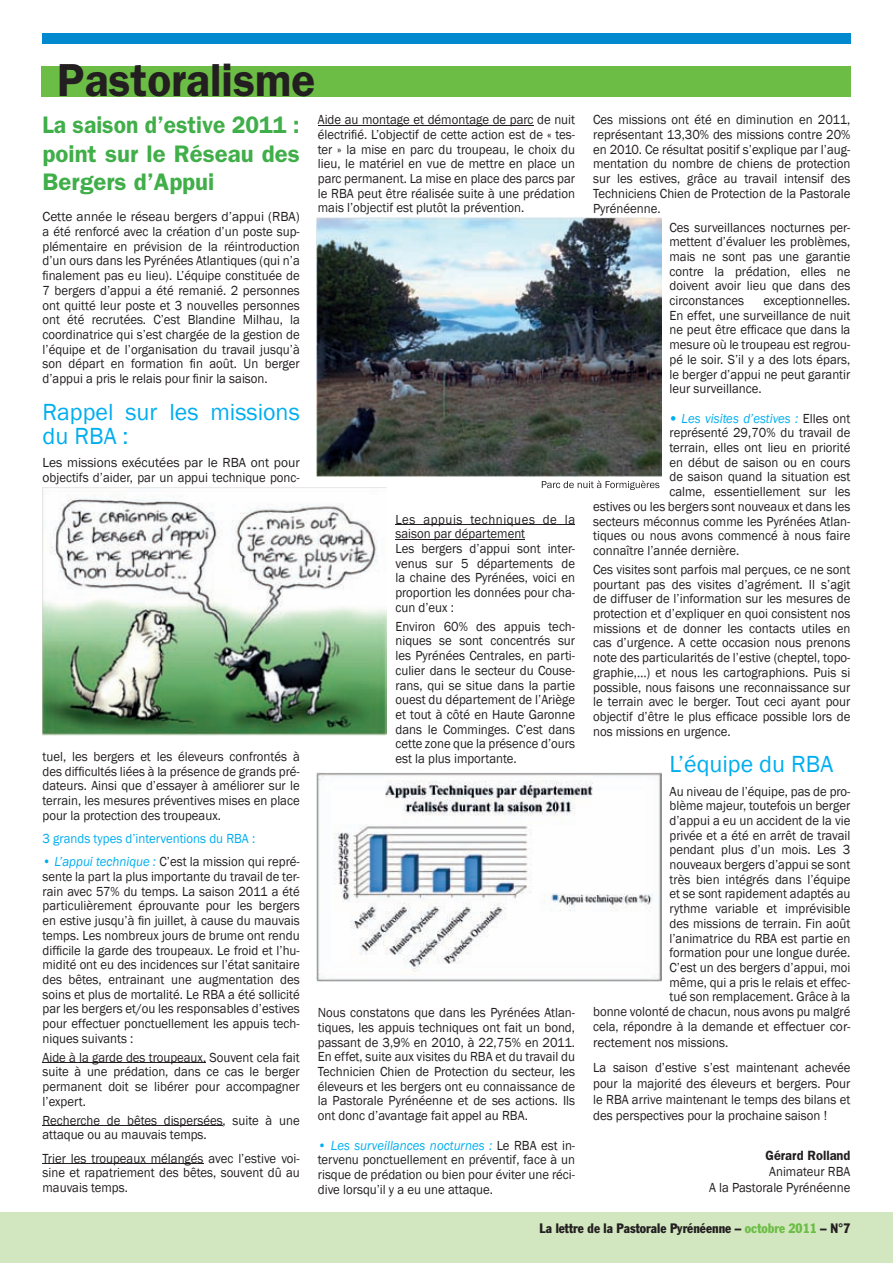
<style>
.page{position:relative;width:893px;height:1263px;background:#fff}
.page>*{position:absolute;margin:0;border:0;box-sizing:border-box;transform-origin:0 0}
.t1{font:600 46.5px "Franklin Gothic";color:#231f20;scale:.95 1}
.t2{font:600 24px/28.8px "Franklin Gothic";color:#40ae49;text-align:justify;scale:.95 1}
.t3{font:24px/24px "Franklin Gothic";color:#00aeef}
.t4{font:13.5px/14.7px "Franklin Gothic";color:#231f20;text-align:justify;scale:.95 1}
.t5{font:13.5px/14.7px "Franklin Gothic";color:#231f20}
.t6{font:condensed 13.5px "Franklin Gothic";color:#231f20}
.t7{font:13.5px "Franklin Gothic";color:#00aeef;scale:.95 1}
.t8{font:italic 13.5px "Franklin Gothic";color:#00aeef;scale:.95 1}
.t9{font:600 13.5px "Franklin Gothic";color:#231f20;scale:.95 1}
.s1{color:#00aeef}
.s2{font-style:italic;color:#00aeef}
.s3{font-weight:600;font-style:normal}
.s4{font-style:normal;color:#231f20}
.s5{color:#6cbd45}
</style>
<div class="page">
<div style="left:42px;top:33px;width:808px;height:10px;background:#0089cf"></div>
<div style="left:0;top:1212px;width:893px;height:51px;background:#d2e7c0"></div>
<div style="left:41px;top:66px;width:809px;height:31px;background:#6cbd45"></div>
<hr style="left:43px;top:1062px;width:163px;height:1px;background:#231f20">
<hr style="left:43px;top:1125px;width:180px;height:1px;background:#231f20">
<hr style="left:43px;top:1163px;width:161px;height:1px;background:#231f20">
<hr style="left:318px;top:125px;width:216px;height:1px;background:#231f20">
<hr style="left:395px;top:524px;width:180px;height:1px;background:#231f20">
<hr style="left:395px;top:539px;width:130px;height:1px;background:#231f20">
<img style="left:43px;top:488px;width:343px;height:248px">
<img style="left:317px;top:773px;width:344px;height:208px">
<img style="left:317px;top:218px;width:344px;height:259px">
<svg style="left:542px;top:480px;width:117px;height:10px"></svg>
<h1 class="t1" style="left:57px;top:53px;width:273px">Pastoralisme</h1>
<h2 class="t2" style="left:43px;top:109px;width:272px">La saison d’estive 2011 : point sur le Réseau des Bergers d’Appui</h2>
<p class="t5" style="left:43px;top:210px;width:259px;text-align:justify">Cette année le réseau bergers d’appui (RBA) a été renforcé avec la création d’un poste sup&shy;plémentaire en prévision de la réintroduction d’un ours dans les Pyrénées Atlantiques (qui n’a finalement pas eu lieu). L’équipe constituée de 7 bergers d’appui a été remanié. 2 personnes ont quitté leur poste et 3 nouvelles personnes ont été recrutées. C’est Blandine Milhau, la coordinatrice qui s’est chargée de la gestion de l’équipe et de l’organisation du travail jusqu’à son départ en formation fin août. Un berger d’appui a pris le relais pour finir la saison.</p>
<h2 class="t3" style="left:43px;top:400px;width:259px">Rappel sur les missions du RBA :</h2>
<p class="t5" style="left:43px;top:455px;width:259px">Les missions exécutées par le RBA ont pour objectifs d’aider, par un appui technique ponc-</p>
<p class="t4" style="left:318px;top:113px;width:272px">Aide au montage et démontage de parc de nuit électrifié. L’objectif de cette action est de « tes&shy;ter » la mise en parc du troupeau, le choix du lieu, le matériel en vue de mettre en place un parc permanent. La mise en place des parcs par le RBA peut être réalisée suite à une prédation mais l’objectif est plutôt la prévention.</p>
<p class="t4" style="left:43px;top:749px;width:272px">tuel, les bergers et les éleveurs confrontés à des difficultés liées à la présence de grands pré&shy;dateurs. Ainsi que d’essayer à améliorer sur le terrain, les mesures préventives mises en place pour la protection des troupeaux.</p>
<p class="t7" style="left:43px;top:830px;width:225px">3 grands types d’interventions du RBA :</p>
<p class="t4" style="left:43px;top:855px;width:272px"><span class="s1">•</span> <span class="s2">L’appui technique :</span> C’est la mission qui repré&shy;sente la part la plus importante du travail de ter&shy;rain avec 57% du temps. La saison 2011 a été particulièrement éprouvante pour les bergers en estive jusqu’à fin juillet, à cause du mauvais temps. Les nombreux jours de brume ont rendu difficile la garde des troupeaux. Le froid et l’hu&shy;midité ont eu des incidences sur l’état sanitaire des bêtes, entrainant une augmentation des soins et plus de mortalité. Le RBA a été sollicité par les bergers et/ou les responsables d’estives pour effectuer ponctuellement les appuis tech&shy;niques suivants :</p>
<p class="t4" style="left:43px;top:1050px;width:272px">Aide à la garde des troupeaux. Souvent cela fait suite à une prédation, dans ce cas le berger permanent doit se libérer pour accompagner l’expert.</p>
<p class="t4" style="left:43px;top:1113px;width:272px">Recherche de bêtes dispersées, suite à une attaque ou au mauvais temps.</p>
<p class="t4" style="left:43px;top:1151px;width:272px">Trier les troupeaux mélangés avec l’estive voi&shy;sine et rapatriement des bêtes, souvent dû au mauvais temps.</p>
<p class="t4" style="left:395px;top:512px;width:191px;text-align:left">Les appuis techniques de la saison par département<br>Les bergers d’appui sont inter&shy;venus sur 5 départements de la chaine des Pyrénées, voici en proportion les données pour cha&shy;cun d’eux :</p>
<p class="t4" style="left:395px;top:619px;width:191px">Environ 60% des appuis tech&shy;niques se sont concentrés sur les Pyrénées Centrales, en parti&shy;culier dans le secteur du Couse&shy;rans, qui se situe dans la partie ouest du département de l’Ariège et tout à côté en Haute Garonne dans le Comminges. C’est dans cette zone que la présence d’ours est la plus importante.</p>
<p class="t4" style="left:318px;top:1006px;width:272px">Nous constatons que dans les Pyrénées Atlan&shy;tiques, les appuis techniques ont fait un bond, passant de 3,9% en 2010, à 22,75% en 2011.<br>En effet, suite aux visites du RBA et du travail du Technicien Chien de Protection du secteur, les éleveurs et les bergers ont eu connaissance de la Pastorale Pyrénéenne et de ses actions. Ils ont donc d’avantage fait appel au RBA.</p>
<p class="t4" style="left:318px;top:1138px;width:272px"><span class="s1">•</span> <span class="s2">Les surveillances nocturnes :</span> Le RBA est in&shy;tervenu ponctuellement en préventif, face à un risque de prédation ou bien pour éviter une réci&shy;dive lorsqu’il y a eu une attaque.</p>
<p class="t4" style="left:593px;top:113px;width:272px">Ces missions ont été en diminution en 2011, représentant 13,30% des missions contre 20% en 2010. Ce résultat positif s’explique par l’aug&shy;mentation du nombre de chiens de protection sur les estives, grâce au travail intensif des Techniciens Chien de Protection de la Pastorale Pyrénéenne.</p>
<p class="t4" style="left:669px;top:220px;width:192px">Ces surveillances nocturnes per&shy;mettent d’évaluer les problèmes, mais ne sont pas une garantie contre la prédation, elles ne doivent avoir lieu que dans des circonstances</p>
<p class="t4" style="left:669px;top:293px;width:192px;text-indent:94px">exceptionnelles.<br>En effet, une surveillance de nuit ne peut être efficace que dans la mesure où le troupeau est regrou&shy;pé le soir. S’il y a des lots épars, le berger d’appui ne peut garantir leur surveillance.</p>
<p class="t8" style="left:669px;top:410px;width:192px"><span class="s3">•</span> Les visites d’estives : <span class="s4">Elles ont</span></p>
<p class="t4" style="left:669px;top:426px;width:192px">représenté 29,70% du travail de</p>
<p class="t4" style="left:669px;top:440px;width:192px">terrain, elles ont lieu en priorité</p>
<p class="t4" style="left:669px;top:455px;width:192px">en début de saison ou en cours</p>
<p class="t4" style="left:669px;top:470px;width:192px">de saison quand la situation est</p>
<p class="t4" style="left:669px;top:485px;width:192px">calme, essentiellement sur les</p>
<p class="t4" style="left:593px;top:499px;width:272px">estives ou les bergers sont nouveaux et dans les</p>
<p class="t4" style="left:593px;top:514px;width:272px">secteurs méconnus comme les Pyrénées Atlan-</p>
<p class="t4" style="left:593px;top:529px;width:272px">tiques ou nous avons commencé à nous faire</p>
<p class="t4" style="left:593px;top:543px;width:155px">connaître l’année dernière.</p>
<p class="t4" style="left:593px;top:562px;width:272px">Ces visites sont parfois mal perçues, ce ne sont pourtant pas des visites d’agrément. Il s’agit de diffuser de l’information sur les mesures de protection et d’expliquer en quoi consistent nos missions et de donner les contacts utiles en cas d’urgence. A cette occasion nous prenons note des particularités de l’estive (cheptel, topo&shy;graphie,…) et nous les cartographions. Puis si possible, nous faisons une reconnaissance sur le terrain avec le berger. Tout ceci ayant pour objectif d’être le plus efficace possible lors de nos missions en urgence.</p>
<h2 class="t3" style="left:669px;top:753px;width:165px">L’équipe du RBA</h2>
<p class="t5" style="left:593px;top:784px;width:259px;text-align:right">Au niveau de l’équipe, pas de pro-<br>blème majeur, toutefois un berger<br>d’appui a eu un accident de la vie<br>privée et a été en arrêt de travail<br>pendant plus d’un mois. Les 3<br>nouveaux bergers d’appui se sont<br>très bien intégrés dans l’équipe<br>et se sont rapidement adaptés au<br>rythme variable et imprévisible<br>des missions de terrain. Fin août<br>l’animatrice du RBA est partie en<br>formation pour une longue durée.<br>C’est un des bergers d’appui, moi<br>même, qui a pris le relais et effec-<br>tué son remplacement. Grâce à la<br>bonne volonté de chacun, nous avons pu malgré cela, répondre à la demande et effectuer cor-</p>
<p class="t5" style="left:593px;top:1030px;width:259px;line-height:24.8px">rectement nos missions.<br>La saison d’estive s’est maintenant achevée</p>
<p class="t4" style="left:593px;top:1075px;width:272px;line-height:16.2px">pour la majorité des éleveurs et bergers. Pour le RBA arrive maintenant le temps des bilans et des perspectives pour la prochaine saison !</p>
<p class="t9" style="left:765px;top:1147px;width:91px">Gérard Rolland</p>
<p class="t4" style="left:709px;top:1164px;width:150px;line-height:16.2px;text-align:right">Animateur RBA<br>A la Pastorale Pyrénéenne</p>
<p class="t6" style="left:540px;top:1219px;width:312px">La lettre de la Pastorale Pyrénéenne – <span class="s5">octobre 2011</span> – N°7</p>
</div>
